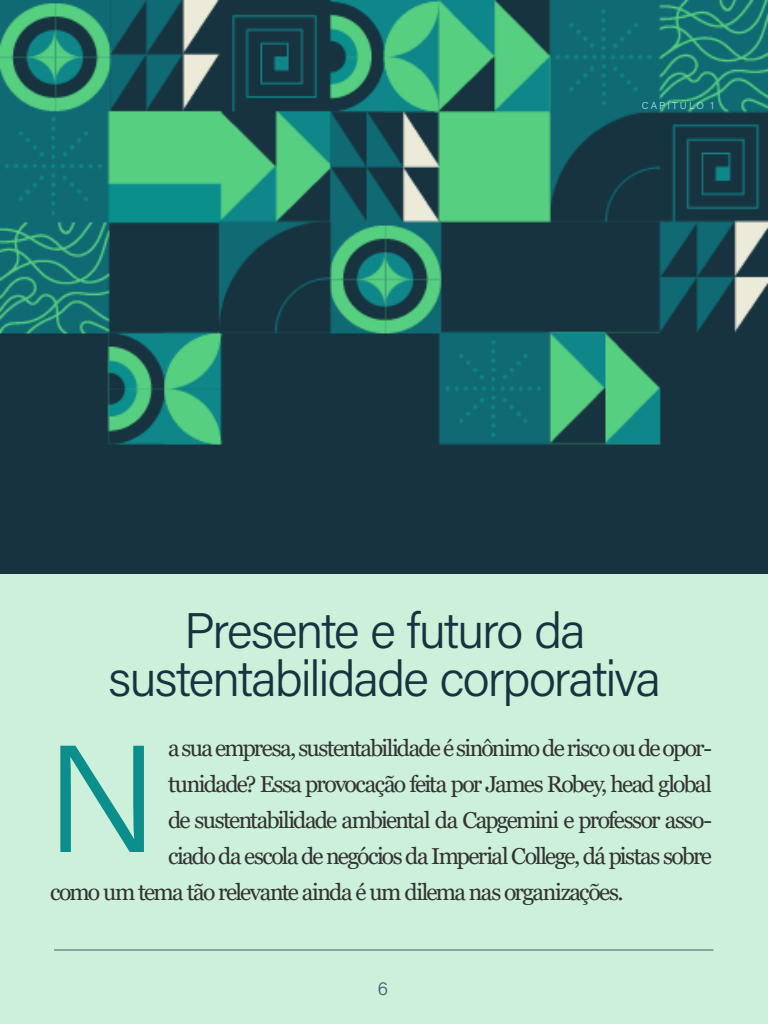
<style>
.page{position:relative;width:768px;height:1024px;background:#ccf0d9}
.page>*{position:absolute;margin:0;border:0;box-sizing:border-box;transform-origin:0 0}
.t1{font:152.3px "Acumin Variable Concept";color:#0a8f8c}
.t2{font:50px/48px "Acumin Variable Concept";letter-spacing:-.04em;color:#173340;text-align:center}
.t3{font:23px "Georgia";letter-spacing:-.065em;color:#333}
.t4{font:18px "Acumin Variable Concept";color:#23396a}
.t5{font:10px "Acumin Variable Concept";letter-spacing:.205em;color:#b2ddee}
</style>
<div class="page">
<img style="left:0;top:0;width:768px;height:574px">
<p class="t5" style="left:642px;top:99px;width:74px">CAPÍTULO 1</p>
<h2 class="t2" style="left:109px;top:605px;width:554px">Presente e futuro da sustentabilidade corporativa</h2>
<h1 class="t1" style="left:46px;top:694px;width:114px">N</h1>
<p class="t3" style="left:168px;top:734px;width:545px">a sua empresa, sustentabilidade é sinônimo de risco ou de opor-</p>
<p class="t3" style="left:168px;top:770px;width:546px">tunidade? Essa provocação feita por James Robey, head global</p>
<p class="t3" style="left:168px;top:806px;width:545px">de sustentabilidade ambiental da Capgemini e professor asso-</p>
<p class="t3" style="left:168px;top:842px;width:546px">ciado da escola de negócios da Imperial College, dá pistas sobre</p>
<p class="t3" style="left:50px;top:878px;width:575px">como um tema tão relevante ainda é um dilema nas organizações.</p>
<p class="t4" style="left:378px;top:977px;width:12px">6</p>
</div>
